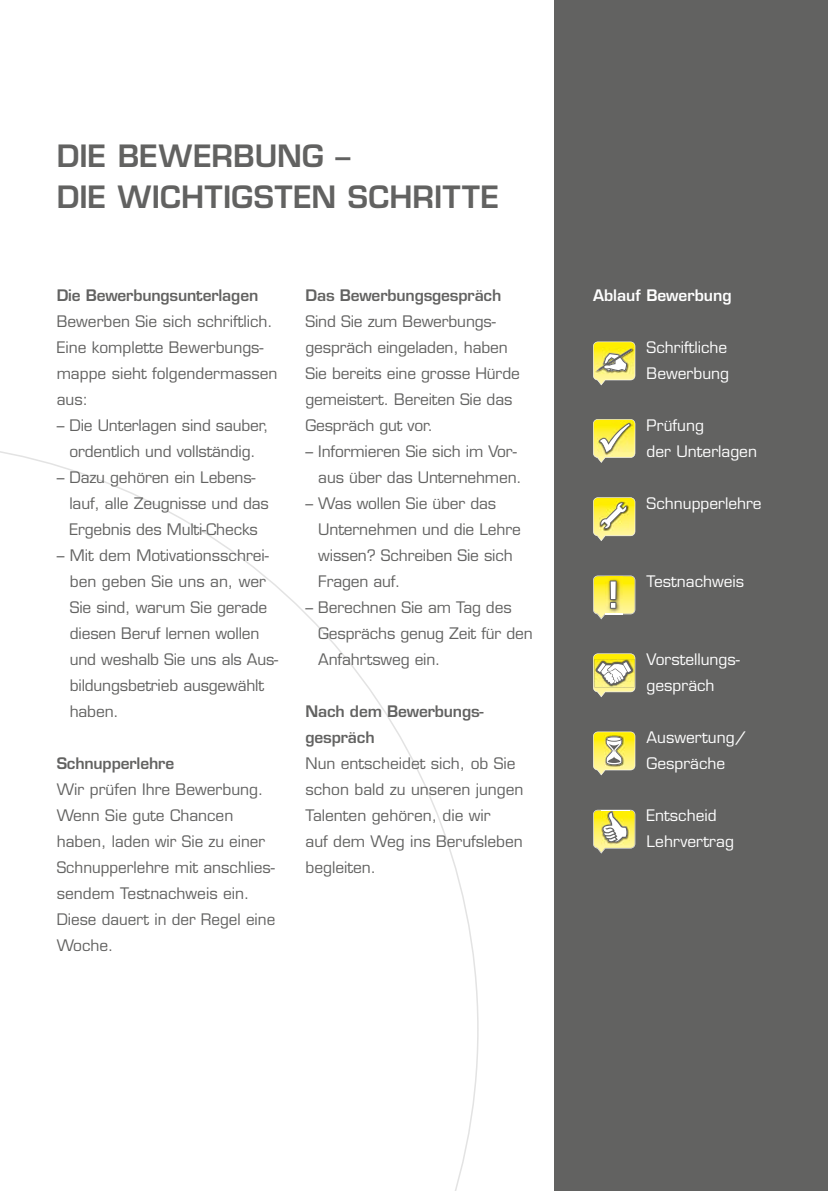
<style>
.page{position:relative;width:828px;height:1191px;background:#fff}
.page>*{position:absolute;margin:0;border:0;box-sizing:border-box;transform-origin:0 0}
.t1{font:600 30px/41px "Eurostile LT Std";letter-spacing:.005em;color:#626261}
.t2{font:15.6px/26px "Eurostile LT Std";letter-spacing:-.01em;color:#626261}
.t3{font:15.6px/26px "Eurostile LT Std";color:#fff}
.t4{font:600 15.6px/26px "Eurostile LT Std";letter-spacing:-.01em;color:#626261}
.t5{font:600 15.6px "Eurostile LT Std";color:#fff}
</style>
<div class="page">
<div style="left:554px;top:0;width:274px;height:1191px;background:#626261"></div>
<svg style="left:593px;top:810px;width:42px;height:43px;background:#d9d275"></svg>
<svg style="left:593px;top:731px;width:42px;height:44px;background:#d9d16f"></svg>
<svg style="left:593px;top:497px;width:42px;height:44px;background:#dfd667"></svg>
<svg style="left:593px;top:575px;width:42px;height:44px;background:#e0d564"></svg>
<svg style="left:593px;top:653px;width:42px;height:44px"></svg>
<svg style="left:593px;top:419px;width:42px;height:44px;background:#ded666"></svg>
<svg style="left:593px;top:341px;width:42px;height:44px;background:#d7cf6a"></svg>
<svg style="left:0;top:451px;width:478px;height:740px"></svg>
<h1 class="t1" style="left:57px;top:136px;width:444px">DIE BEWERBUNG –<br>DIE WICHTIGSTEN SCHRITTE</h1>
<p class="t4" style="left:57px;top:282px;width:203px">Die Bewerbungsunterlagen</p>
<p class="t2" style="left:57px;top:308px;width:222px">Bewerben Sie sich schriftlich.<br>Eine komplette Bewerbungs&shy;mappe sieht folgendermassen aus:</p>
<p class="t2" style="left:57px;top:412px;width:213px;text-align:center">– Die Unterlagen sind sauber, ordentlich und vollständig.</p>
<p class="t2" style="left:69px;top:464px;width:201px;text-indent:-13px">– Dazu gehören ein Lebens&shy;lauf, alle Zeugnisse und das<br>Ergebnis des Multi-Checks</p>
<p class="t2" style="left:70px;top:542px;width:210px;text-indent:-13px">– Mit dem Motivationsschrei&shy;ben geben Sie uns an, wer<br>Sie sind, warum Sie gerade diesen Beruf lernen wollen und weshalb Sie uns als Aus&shy;bildungsbetrieb ausgewählt haben.</p>
<p class="t4" style="left:57px;top:750px;width:119px">Schnupperlehre</p>
<p class="t2" style="left:57px;top:776px;width:220px">Wir prüfen Ihre Bewerbung.<br>Wenn Sie gute Chancen haben, laden wir Sie zu einer<br>Schnupperlehre mit anschlies&shy;sendem Testnachweis ein.<br>Diese dauert in der Regel eine<br>Woche.</p>
<p class="t4" style="left:305px;top:282px;width:197px">Das Bewerbungsgespräch</p>
<p class="t2" style="left:305px;top:308px;width:216px">Sind Sie zum Bewerbungs&shy;gespräch eingeladen, haben<br>Sie bereits eine grosse Hürde gemeistert. Bereiten Sie das<br>Gespräch gut vor.</p>
<p class="t2" style="left:318px;top:438px;width:205px;text-indent:-13px">– Informieren Sie sich im Vor&shy;aus über das Unternehmen.</p>
<p class="t2" style="left:318px;top:490px;width:204px;text-indent:-13px">– Was wollen Sie über das<br>Unternehmen und die Lehre wissen? Schreiben Sie sich<br>Fragen auf.</p>
<p class="t2" style="left:318px;top:594px;width:216px;text-indent:-13px">– Berechnen Sie am Tag des<br>Gesprächs genug Zeit für den<br>Anfahrtsweg ein.</p>
<p class="t4" style="left:305px;top:698px;width:180px">Nach dem Bewerbungs&shy;gespräch</p>
<p class="t2" style="left:305px;top:750px;width:220px">Nun entscheidet sich, ob Sie schon bald zu unseren jungen<br>Talenten gehören, die wir<br>auf dem Weg ins Berufsleben begleiten.</p>
<p class="t5" style="left:593px;top:285px;width:140px">Ablauf Bewerbung</p>
<p class="t3" style="left:646px;top:334px;width:84px">Schriftliche<br>Bewerbung</p>
<p class="t3" style="left:646px;top:412px;width:112px">Prüfung<br>der Unterlagen</p>
<p class="t3" style="left:646px;top:490px;width:117px">Schnupperlehre</p>
<p class="t3" style="left:646px;top:568px;width:99px">Testnachweis</p>
<p class="t3" style="left:646px;top:646px;width:95px">Vorstellungs&shy;gespräch</p>
<p class="t3" style="left:646px;top:724px;width:101px">Auswertung/<br>Gespräche</p>
<p class="t3" style="left:646px;top:802px;width:89px">Entscheid<br>Lehrvertrag</p>
</div>
